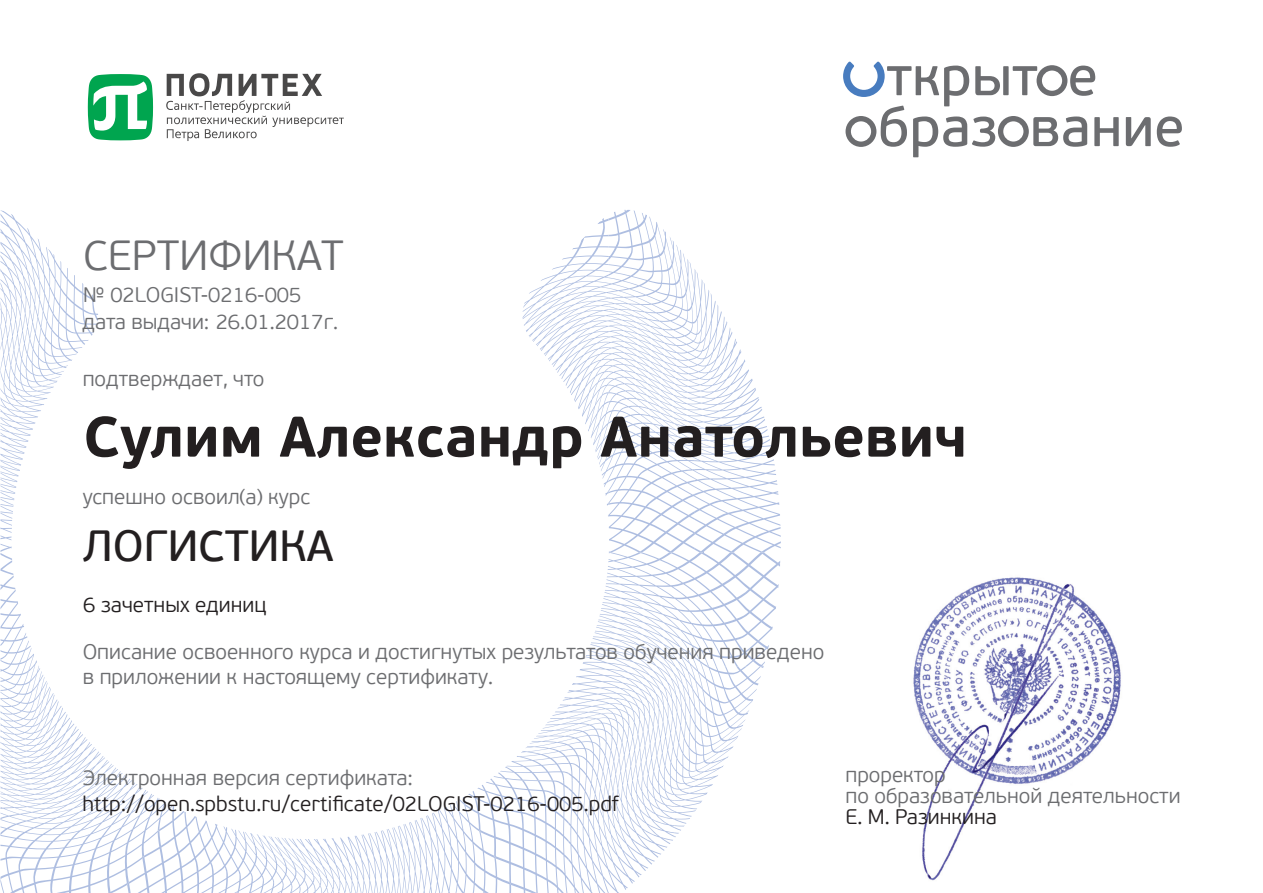
<style>
.page{position:relative;width:1263px;height:893px;background:#fff}
.page>*{position:absolute;margin:0;border:0;box-sizing:border-box;transform-origin:0 0}
.t1{font:700 57px "PF Beau Sans Pro";color:#231f20}
.t2{font:43.5px "PF Beau Sans Pro Bbook";color:#231f20}
.t3{font:300 42px "PF Beau Sans Pro";color:#6c6d70}
.t4{font:300 21px/25.2px "PF Beau Sans Pro";color:#6c6d70}
.t5{font:300 21px "PF Beau Sans Pro";color:#231f20}
</style>
<div class="page">
<svg style="left:524px;top:210px;width:245px;height:342px"></svg>
<svg style="left:0;top:210px;width:98px;height:342px"></svg>
<svg style="left:0;top:553px;width:160px;height:340px"></svg>
<svg style="left:127px;top:799px;width:336px;height:94px"></svg>
<svg style="left:463px;top:552px;width:317px;height:341px"></svg>
<svg style="left:490px;top:666px;width:274px;height:227px"></svg>
<svg style="left:843px;top:62px;width:276px;height:95px"></svg>
<svg style="left:1126px;top:117px;width:25px;height:29px"></svg>
<svg style="left:1157px;top:116px;width:25px;height:31px"></svg>
<svg style="left:166px;top:73px;width:178px;height:68px"></svg>
<svg style="left:88px;top:74px;width:65px;height:66px"></svg>
<img style="left:913px;top:577px;width:208px;height:304px">
<h3 class="t3" style="left:83px;top:231px;width:262px">СЕРТИФИКАТ</h3>
<p class="t4" style="left:83px;top:282px;width:220px">№ 02LOGIST-0216-005</p>
<p class="t4" style="left:82px;top:310px;width:257px">дата выдачи: 26.01.2017г.</p>
<p class="t4" style="left:83px;top:366px;width:183px">подтверждает, что</p>
<h1 class="t1" style="left:83px;top:401px;width:885px">Сулим Александр Анатольевич</h1>
<p class="t4" style="left:83px;top:485px;width:229px">успешно освоил(а) курс</p>
<h2 class="t2" style="left:83px;top:521px;width:252px">ЛОГИСТИКА</h2>
<p class="t5" style="left:83px;top:593px;width:185px">6 зачетных единиц</p>
<p class="t4" style="left:83px;top:639px;width:743px">Описание освоенного курса и достигнутых результатов обучения приведено в приложении к настоящему сертификату.</p>
<p class="t4" style="left:83px;top:766px;width:332px">Электронная версия сертификата:</p>
<p class="t5" style="left:82px;top:792px;width:538px">http://open.spbstu.ru/certificate/02LOGIST-0216-005.pdf</p>
<p class="t4" style="left:845px;top:764px;width:337px;line-height:21px">проректор<br>по образовательной деятельности</p>
<p class="t5" style="left:845px;top:805px;width:153px">Е. М. Разинкина</p>
</div>
